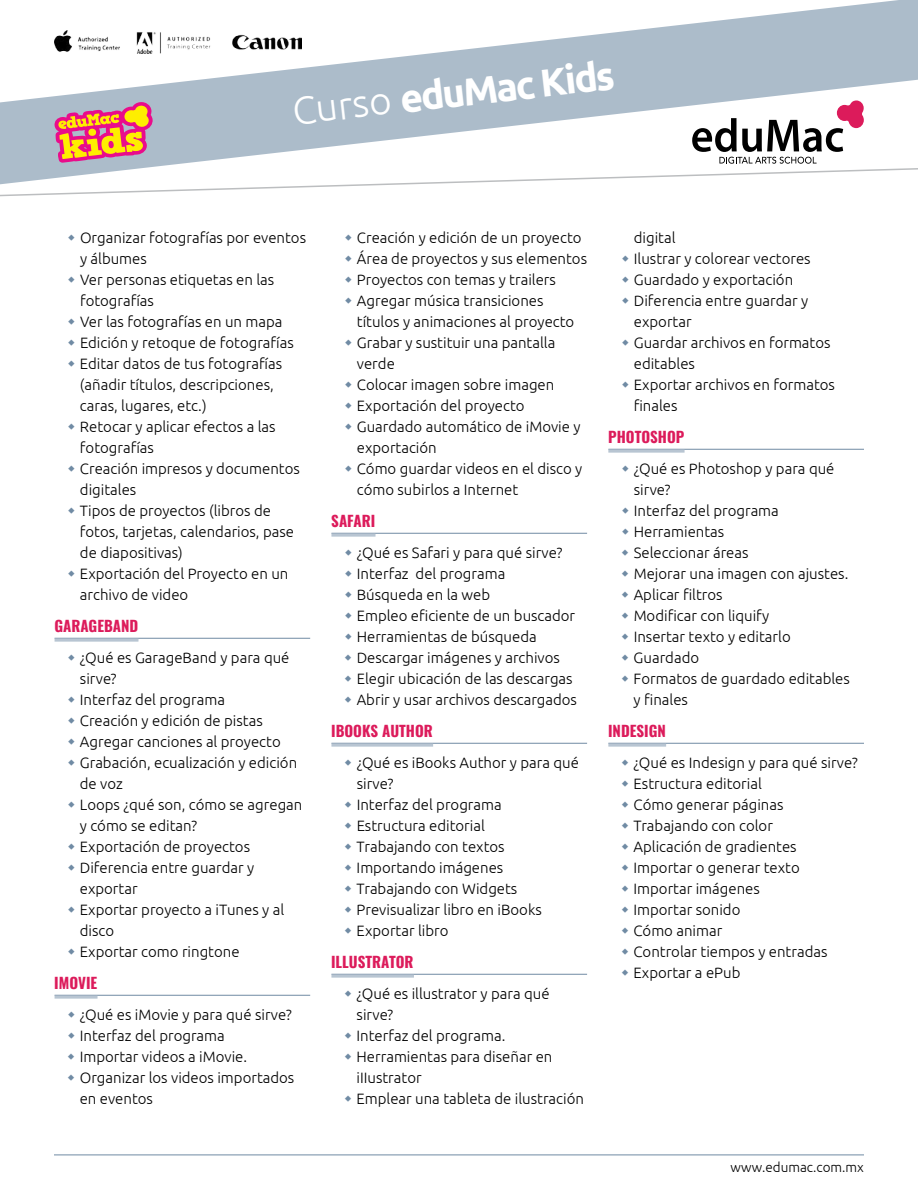
<style>
.page{position:relative;width:918px;height:1188px;background:#fff}
.page>*{position:absolute;margin:0;border:0;box-sizing:border-box;transform-origin:0 0}
.t1{font:700 39px "Ubuntu";color:#fff}
.t2{font:300 15px/21px "Ubuntu";color:#000}
.t3{font:700 15px "Oswald";color:#dc1b5b}
.t4{font:300 13.5px "Ubuntu";color:#000}
.s1{font-weight:300}
</style>
<div class="page">
<svg style="left:5px;top:0;width:913px;height:102px;fill:#acbcca"></svg>
<img style="left:55px;top:30px;width:247px;height:24px">
<svg style="left:692px;top:100px;width:172px;height:2px"></svg>
<hr style="left:54px;top:1155px;width:810px;height:1px;background:#708ba4">
<svg style="left:0;top:102px;width:918px;height:95px"></svg>
<hr style="left:55px;top:638px;width:255px;height:1px;background:#708ba4">
<hr style="left:55px;top:639px;width:83px;height:3px;background:#b8c5d2">
<hr style="left:55px;top:995px;width:255px;height:1px;background:#708ba4">
<hr style="left:55px;top:996px;width:43px;height:3px;background:#b8c5d2">
<hr style="left:331px;top:533px;width:256px;height:1px;background:#708ba4">
<hr style="left:331px;top:534px;width:45px;height:3px;background:#b8c5d2">
<hr style="left:331px;top:743px;width:256px;height:1px;background:#708ba4">
<hr style="left:331px;top:744px;width:102px;height:3px;background:#b8c5d2">
<hr style="left:331px;top:974px;width:256px;height:1px;background:#708ba4">
<hr style="left:331px;top:975px;width:83px;height:3px;background:#b8c5d2">
<hr style="left:608px;top:449px;width:256px;height:1px;background:#708ba4">
<hr style="left:608px;top:450px;width:77px;height:3px;background:#b8c5d2">
<hr style="left:608px;top:743px;width:256px;height:1px;background:#708ba4">
<hr style="left:608px;top:744px;width:58px;height:3px;background:#b8c5d2">
<h1 class="t1" style="left:290px;top:90px;width:326px;rotate:-7deg"><span class="s1">Curso</span> eduMac Kids</h1>
<p class="t2" style="left:80px;top:227px;width:228px">Organizar fotografías por eventos y álbumes<br>Ver personas etiquetas en las fotografías<br>Ver las fotografías en un mapa<br>Edición y retoque de fotografías<br>Editar datos de tus fotografías (añadir títulos, descripciones, caras, lugares, etc.)<br>Retocar y aplicar efectos a las fotografías<br>Creación impresos y documentos digitales<br>Tipos de proyectos (libros de fotos, tarjetas, calendarios, pase de diapositivas)<br>Exportación del Proyecto en un archivo de video</p>
<p class="t3" style="left:54px;top:618px;width:85px">GARAGEBAND</p>
<p class="t2" style="left:80px;top:647px;width:224px">¿Qué es GarageBand y para qué sirve?<br>Interfaz del programa<br>Creación y edición de pistas<br>Agregar canciones al proyecto<br>Grabación, ecualización y edición de voz<br>Loops ¿qué son, cómo se agregan y cómo se editan?<br>Exportación de proyectos<br>Diferencia entre guardar y exportar<br>Exportar proyecto a iTunes y al disco<br>Exportar como ringtone</p>
<p class="t3" style="left:54px;top:975px;width:44px">IMOVIE</p>
<p class="t2" style="left:80px;top:1004px;width:216px">¿Qué es iMovie y para qué sirve?<br>Interfaz del programa<br>Importar videos a iMovie.<br>Organizar los videos importados en eventos</p>
<p class="t2" style="left:357px;top:227px;width:232px">Creación y edición de un proyecto<br>Área de proyectos y sus elementos<br>Proyectos con temas y trailers<br>Agregar música transiciones títulos y animaciones al proyecto<br>Grabar y sustituir una pantalla verde<br>Colocar imagen sobre imagen<br>Exportación del proyecto<br>Guardado automático de iMovie y exportación<br>Cómo guardar videos en el disco y cómo subirlos a Internet</p>
<p class="t3" style="left:331px;top:513px;width:46px">SAFARI</p>
<p class="t2" style="left:357px;top:542px;width:222px">¿Qué es Safari y para qué sirve?<br>Interfaz del programa<br>Búsqueda en la web<br>Empleo eficiente de un buscador<br>Herramientas de búsqueda<br>Descargar imágenes y archivos<br>Elegir ubicación de las descargas<br>Abrir y usar archivos descargados</p>
<p class="t3" style="left:331px;top:723px;width:103px">IBOOKS AUTHOR</p>
<p class="t2" style="left:357px;top:752px;width:224px">¿Qué es iBooks Author y para qué sirve?<br>Interfaz del programa<br>Estructura editorial<br>Trabajando con textos<br>Importando imágenes<br>Trabajando con Widgets<br>Previsualizar libro en iBooks<br>Exportar libro</p>
<p class="t3" style="left:331px;top:954px;width:84px">ILLUSTRATOR</p>
<p class="t2" style="left:357px;top:983px;width:229px">¿Qué es illustrator y para qué sirve?<br>Interfaz del programa.<br>Herramientas para diseñar en iIIustrator<br>Emplear una tableta de ilustración</p>
<p class="t2" style="left:634px;top:227px;width:203px">digital<br>Ilustrar y colorear vectores<br>Guardado y exportación<br>Diferencia entre guardar y exportar<br>Guardar archivos en formatos editables<br>Exportar archivos en formatos finales</p>
<p class="t3" style="left:608px;top:429px;width:78px">PHOTOSHOP</p>
<p class="t2" style="left:634px;top:458px;width:218px">¿Qué es Photoshop y para qué sirve?<br>Interfaz del programa<br>Herramientas<br>Seleccionar áreas<br>Mejorar una imagen con ajustes.<br>Aplicar filtros<br>Modificar con liquify<br>Insertar texto y editarlo<br>Guardado<br>Formatos de guardado editables y finales</p>
<p class="t3" style="left:608px;top:723px;width:59px">INDESIGN</p>
<p class="t2" style="left:633px;top:752px;width:226px">¿Qué es Indesign y para qué sirve?<br>Estructura editorial<br>Cómo generar páginas<br>Trabajando con color<br>Aplicación de gradientes<br>Importar o generar texto<br>Importar imágenes<br>Importar sonido<br>Cómo animar<br>Controlar tiempos y entradas<br>Exportar a ePub</p>
<p class="t4" style="left:731px;top:1159px;width:135px">www.edumac.com.mx</p>
</div>
